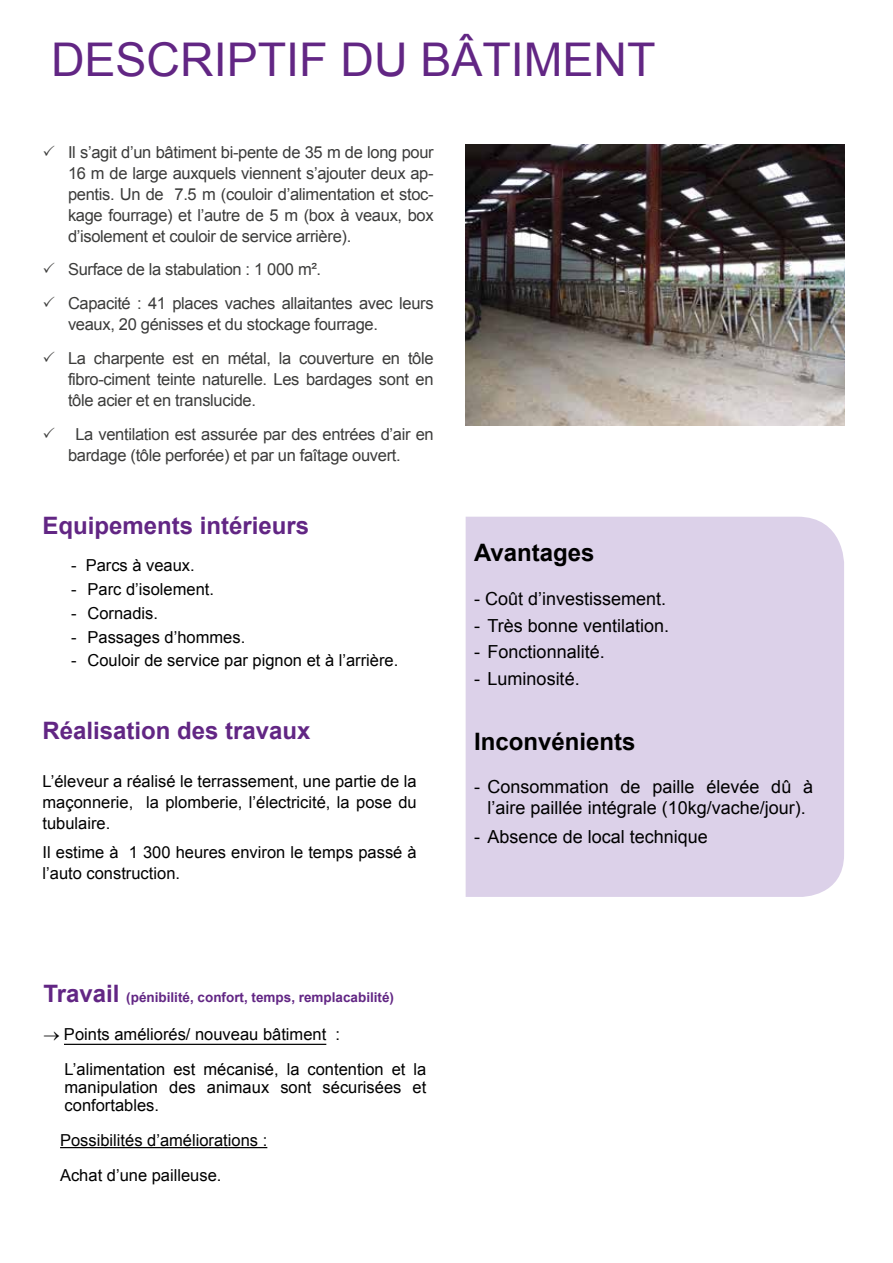
<style>
.page{position:relative;width:893px;height:1263px;background:#fff}
.page>*{position:absolute;margin:0;border:0;box-sizing:border-box;transform-origin:0 0}
.t1{font:46.5px "Arial";color:#622684}
.t2{font:700 24px "Arial";color:#622684}
.t3{font:700 24px "Arial";color:#000}
.t4{font:18px/21px "Arial";color:#000;text-align:center}
.t5{font:16.5px/21px "Arial";letter-spacing:-.02em;color:#3c3c3b}
.t6{font:16.5px/21px "Arial";color:#000}
.t7{font:700 13.5px "Arial";color:#622684}
.s1{font-size:24px}
</style>
<div class="page">
<div style="left:466px;top:517px;width:378px;height:380px;background:#dcd1e9"></div>
<hr style="left:64px;top:1044px;width:262px;height:1px;background:#000">
<hr style="left:60px;top:1147px;width:207px;height:1px;background:#000">
<img style="left:466px;top:145px;width:378px;height:281px">
<h1 class="t1" style="left:51px;top:30px;width:606px">DESCRIPTIF DU BÂTIMENT</h1>
<p class="t5" style="left:68px;top:142px;width:367px;text-align:justify">Il s’agit d’un bâtiment bi-pente de 35 m de long pour 16 m de large auxquels viennent s’ajouter deux ap&shy;pentis. Un de 7.5 m (couloir d’alimentation et stoc&shy;kage fourrage) et l’autre de 5 m (box à veaux, box d’isolement et couloir de service arrière).</p>
<p class="t5" style="left:68px;top:253px;width:367px;line-height:33.8px">Surface de la stabulation : 1 000 m².<br>Capacité : 41 places vaches allaitantes avec leurs</p>
<p class="t5" style="left:68px;top:308px;width:367px;line-height:33.8px">veaux, 20 génisses et du stockage fourrage.<br>La charpente est en métal, la couverture en tôle</p>
<p class="t5" style="left:68px;top:369px;width:367px">fibro-ciment teinte naturelle. Les bardages sont en tôle acier et en translucide.</p>
<p class="t5" style="left:68px;top:424px;width:367px;text-indent:7px">La ventilation est assurée par des entrées d’air en bardage (tôle perforée) et par un faîtage ouvert.</p>
<h2 class="t2" style="left:43px;top:510px;width:268px">Equipements intérieurs</h2>
<p class="t6" style="left:71px;top:555px;width:125px">- Parcs à veaux.</p>
<p class="t6" style="left:71px;top:579px;width:145px">- Parc d’isolement.</p>
<p class="t6" style="left:71px;top:603px;width:89px">- Cornadis.</p>
<p class="t6" style="left:71px;top:627px;width:176px">- Passages d’hommes.</p>
<p class="t6" style="left:71px;top:650px;width:329px">- Couloir de service par pignon et à l’arrière.</p>
<h2 class="t2" style="left:43px;top:715px;width:270px">Réalisation des travaux</h2>
<p class="t6" style="left:43px;top:771px;width:376px;text-align:justify">L’éleveur a réalisé le terrassement, une partie de la maçonnerie, la plomberie, l’électricité, la pose du tubulaire.</p>
<p class="t6" style="left:43px;top:842px;width:376px">Il estime à 1 300 heures environ le temps passé à l’auto construction.</p>
<h2 class="t3" style="left:474px;top:536px;width:122px">Avantages</h2>
<p class="t4" style="left:474px;top:588px;width:194px">- Coût d’investissement.</p>
<p class="t4" style="left:474px;top:615px;width:196px">- Très bonne ventilation.</p>
<p class="t4" style="left:474px;top:641px;width:132px">- Fonctionnalité.</p>
<p class="t4" style="left:474px;top:668px;width:107px">- Luminosité.</p>
<h2 class="t3" style="left:474px;top:726px;width:163px">Inconvénients</h2>
<p class="t4" style="left:474px;top:776px;width:341px">- Consommation de paille élevée dû à l’aire paillée intégrale (10kg/vache/jour).</p>
<p class="t4" style="left:474px;top:826px;width:235px">- Absence de local technique</p>
<p class="t7" style="left:44px;top:988px;width:352px"><span class="s1">Travail</span> (pénibilité, confort, temps, remplacabilité)</p>
<p class="t6" style="left:65px;top:1017px;width:363px;line-height:35px;text-indent:-21px">→ Points améliorés/ nouveau bâtiment :<br>L’alimentation est mécanisé, la contention et la</p>
<p class="t6" style="left:65px;top:1078px;width:363px;line-height:18px">manipulation des animaux sont sécurisées et confortables.</p>
<p class="t6" style="left:60px;top:1123px;width:209px;line-height:35px">Possibilités d’améliorations :<br>Achat d’une pailleuse.</p>
</div>
